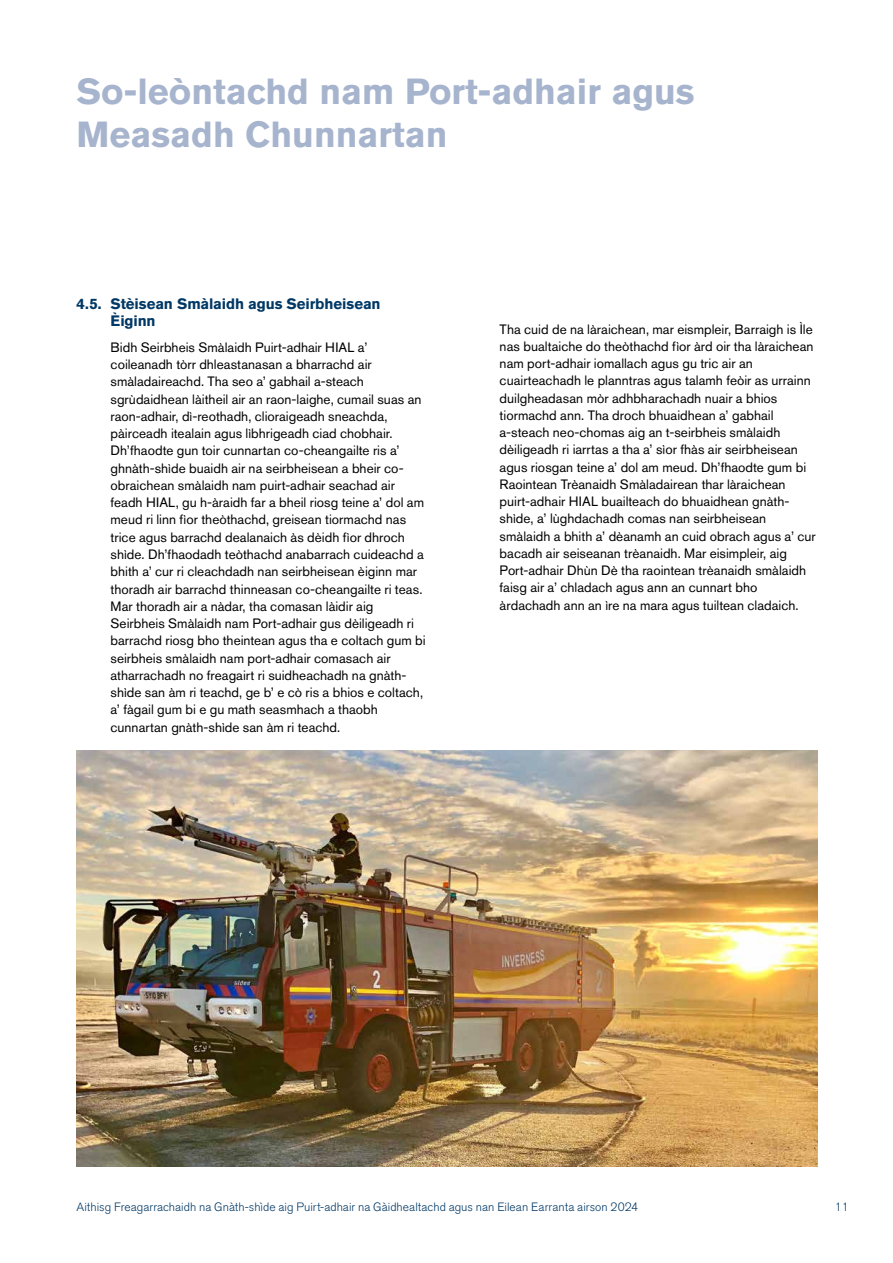
<style>
.page{position:relative;width:893px;height:1263px;background:#fff}
.page>*{position:absolute;margin:0;border:0;box-sizing:border-box;transform-origin:0 0}
.t1{font:700 36px/43.5px "Akzidenz Grotesk Std";color:#a7b4ce}
.t2{font:700 15px/17.2px "Akzidenz Grotesk Std";letter-spacing:-.005em;color:#003865}
.t3{font:13.5px/17.2px "Akzidenz Grotesk Std";color:#000}
.t4{font:300 12px "Akzidenz Grotesk Std";color:#003865}
</style>
<div class="page">
<img style="left:77px;top:750px;width:741px;height:417px">
<h1 class="t1" style="left:77px;top:69px;width:620px">So-leòntachd nam Port-adhair agus<br>Measadh Chunnartan</h1>
<p class="t2" style="left:111px;top:295px;width:272px;text-indent:-34px">4.5. Stèisean Smàlaidh agus Seirbheisean<br>Èiginn</p>
<p class="t3" style="left:111px;top:338px;width:317px">Bidh Seirbheis Smàlaidh Puirt-adhair HIAL a’ coileanadh tòrr dhleastanasan a bharrachd air smàladaireachd. Tha seo a’ gabhail a-steach sgrùdaidhean làitheil air an raon-laighe, cumail suas an raon-adhair, dì-reothadh, clioraigeadh sneachda, pàirceadh itealain agus lìbhrigeadh ciad chobhair.<br>Dh’fhaodte gun toir cunnartan co-cheangailte ris a’ ghnàth-shìde buaidh air na seirbheisean a bheir co&shy;obraichean smàlaidh nam puirt-adhair seachad air feadh HIAL, gu h-àraidh far a bheil riosg teine a’ dol am meud ri linn fìor theòthachd, greisean tiormachd nas trice agus barrachd dealanaich às dèidh fìor dhroch shìde. Dh’fhaodadh teòthachd anabarrach cuideachd a bhith a’ cur ri cleachdadh nan seirbheisean èiginn mar thoradh air barrachd thinneasan co-cheangailte ri teas.<br>Mar thoradh air a nàdar, tha comasan làidir aig Seirbheis Smàlaidh nam Port-adhair gus dèiligeadh ri barrachd riosg bho theintean agus tha e coltach gum bi seirbheis smàlaidh nam port-adhair comasach air atharrachadh no freagairt ri suidheachadh na gnàth&shy;shìde san àm ri teachd, ge b’ e cò ris a bhios e coltach, a’ fàgail gum bi e gu math seasmhach a thaobh cunnartan gnàth-shìde san àm ri teachd.</p>
<p class="t3" style="left:500px;top:320px;width:318px">Tha cuid de na làraichean, mar eismpleir, Barraigh is Ìle nas bualtaiche do theòthachd fìor àrd oir tha làraichean nam port-adhair iomallach agus gu tric air an cuairteachadh le planntras agus talamh feòir as urrainn duilgheadasan mòr adhbharachadh nuair a bhios tiormachd ann. Tha droch bhuaidhean a’ gabhail a-steach neo-chomas aig an t-seirbheis smàlaidh dèiligeadh ri iarrtas a tha a’ sìor fhàs air seirbheisean agus riosgan teine a’ dol am meud. Dh’fhaodte gum bi Raointean Trèanaidh Smàladairean thar làraichean puirt-adhair HIAL buailteach do bhuaidhean gnàth&shy;shìde, a’ lùghdachadh comas nan seirbheisean smàlaidh a bhith a’ dèanamh an cuid obrach agus a’ cur bacadh air seiseanan trèanaidh. Mar eisimpleir, aig Port-adhair Dhùn Dè tha raointean trèanaidh smàlaidh faisg air a’ chladach agus ann an cunnart bho àrdachadh ann an ìre na mara agus tuiltean cladaich.</p>
<p class="t4" style="left:77px;top:1200px;width:563px">Aithisg Freagarrachaidh na Gnàth-shìde aig Puirt-adhair na Gàidhealtachd agus nan Eilean Earranta airson 2024</p>
<p class="t4" style="left:835px;top:1200px;width:15px">11</p>
</div>
